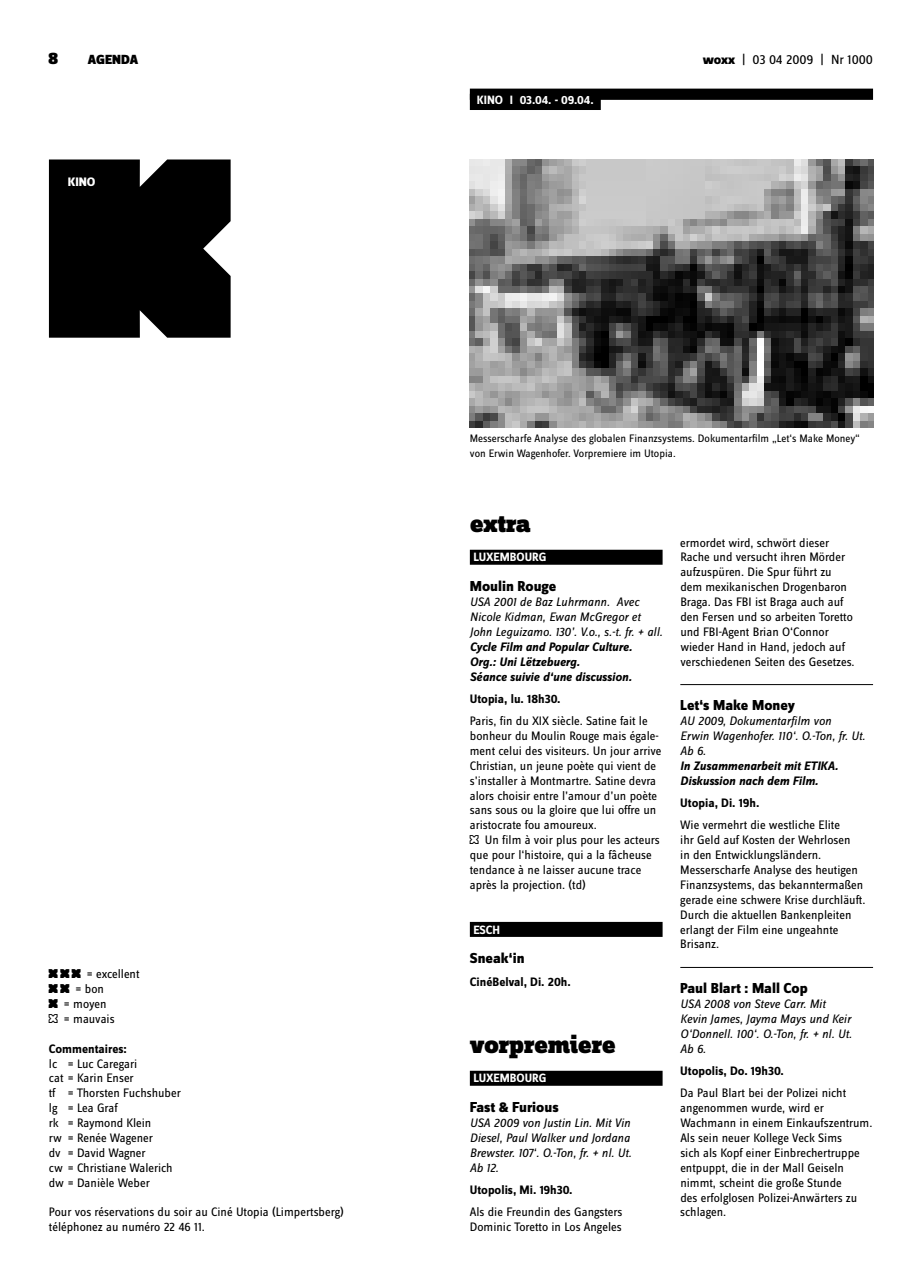
<style>
.page{position:relative;width:922px;height:1276px;background:#fff}
.page>*{position:absolute;margin:0;border:0;box-sizing:border-box;transform-origin:0 0}
.t1{font:32.5px "woxx";color:#000}
.t2{font:900 26.25px "Zine Slab Dis";letter-spacing:-.01em;color:#000}
.t3{font:800 15px "Zine Sans Dis";color:#000}
.t4{font:13.75px "Zine Sans Dis";color:#000}
.t5{font:900 13.75px "Zine Sans Dis";color:#000}
.t6{font:12.75px/14.9px "Zine Sans Dis";color:#000}
.t7{font:italic 12.75px/14.9px "Zine Sans Dis";color:#000}
.t8{font:italic 700 12.75px/14.9px "Zine Sans Dis";color:#000}
.t9{font:700 12.75px "Zine Sans Dis";color:#000}
.t10{font:800 12.75px "Zine Sans Dis";color:#fff}
.t11{font:700 12.5px "Zine Sans Dis";color:#fff}
.t12{font:11.25px/14.9px "Zine Sans Dis";color:#000}
.s1{font-weight:800}
</style>
<div class="page">
<div style="left:469px;top:550px;width:193px;height:15px;background:#000"></div>
<div style="left:469px;top:922px;width:193px;height:15px;background:#000"></div>
<div style="left:469px;top:1070px;width:193px;height:15px;background:#000"></div>
<hr style="left:680px;top:684px;width:192px;height:1px;background:#000">
<hr style="left:680px;top:967px;width:192px;height:1px;background:#000">
<div style="left:49px;top:159px;width:181px;height:179px;background:#000"></div>
<div style="left:469px;top:89px;width:403px;height:11px;background:#000"></div>
<div style="left:469px;top:94px;width:131px;height:16px;background:#000"></div>
<img style="left:469px;top:159px;width:403px;height:268px">
<p class="t5" style="left:88px;top:53px;width:52px">AGENDA</p>
<p class="t4" style="left:702px;top:53px;width:172px"><span class="s1">woxx</span> | 03 04 2009 | Nr 1000</p>
<p class="t10" style="left:68px;top:175px;width:29px">KINO</p>
<h1 class="t1" style="left:49px;top:951px;width:40px">XXX</h1>
<p class="t6" style="left:87px;top:967px;width:54px">= excellent</p>
<h1 class="t1" style="left:49px;top:966px;width:29px">XX</h1>
<p class="t6" style="left:75px;top:982px;width:30px">= bon</p>
<h1 class="t1" style="left:49px;top:980px;width:18px">X</h1>
<p class="t6" style="left:64px;top:997px;width:44px">= moyen</p>
<h1 class="t1" style="left:49px;top:995px;width:18px">0</h1>
<p class="t6" style="left:64px;top:1012px;width:52px">= mauvais</p>
<p class="t9" style="left:49px;top:1041px;width:79px">Commentaires:</p>
<p class="t6" style="left:49px;top:1056px;width:134px">lc = Luc Caregari<br>cat = Karin Enser<br>tf = Thorsten Fuchshuber lg = Lea Graf<br>rk = Raymond Klein<br>rw = Renée Wagener<br>dv = David Wagner<br>cw = Christiane Walerich dw = Danièle Weber</p>
<p class="t6" style="left:49px;top:1205px;width:296px">Pour vos réservations du soir au Ciné Utopia (Limpertsberg) téléphonez au numéro 22 46 11.</p>
<p class="t11" style="left:477px;top:93px;width:118px">KINO I 03.04. - 09.04.</p>
<p class="t12" style="left:469px;top:431px;width:391px">Messerscharfe Analyse des globalen Finanzsystems. Dokumentarfilm „Let‘s Make Money“ von Erwin Wagenhofer. Vorpremiere im Utopia.</p>
<h2 class="t2" style="left:469px;top:509px;width:62px">extra</h2>
<p class="t11" style="left:473px;top:551px;width:74px">Luxembourg</p>
<p class="t3" style="left:469px;top:578px;width:88px">Moulin Rouge</p>
<p class="t7" style="left:469px;top:594px;width:194px">USA 2001 de Baz Luhrmann. Avec<br>Nicole Kidman, Ewan McGregor et<br>John Leguizamo. 130’. V.o., s.-t. fr. + all.</p>
<p class="t8" style="left:469px;top:639px;width:164px">Cycle Film and Popular Culture.<br>Org.: Uni Lëtzebuerg.<br>Séance suivie d‘une discussion.</p>
<p class="t9" style="left:469px;top:692px;width:92px">Utopia, lu. 18h30.</p>
<p class="t6" style="left:469px;top:714px;width:193px">Paris, fin du XIX siècle. Satine fait le bonheur du Moulin Rouge mais égale&shy;ment celui des visiteurs. Un jour arrive Christian, un jeune poète qui vient de s’installer à Montmartre. Satine devra alors choisir entre l’amour d’un poète sans sous ou la gloire que lui offre un aristocrate fou amoureux.</p>
<h1 class="t1" style="left:469px;top:817px;width:18px">0</h1>
<p class="t6" style="left:469px;top:833px;width:191px;text-indent:15px">Un film à voir plus pour les acteurs que pour l‘histoire, qui a la fâcheuse tendance à ne laisser aucune trace après la projection. (td)</p>
<p class="t11" style="left:473px;top:923px;width:28px">Esch</p>
<p class="t3" style="left:469px;top:950px;width:56px">Sneak‘in</p>
<p class="t9" style="left:469px;top:974px;width:102px">CinéBelval, Di. 20h.</p>
<h2 class="t2" style="left:469px;top:1030px;width:148px">vorpremiere</h2>
<p class="t11" style="left:473px;top:1071px;width:74px">Luxembourg</p>
<p class="t3" style="left:469px;top:1099px;width:90px">Fast &amp; Furious</p>
<p class="t7" style="left:469px;top:1115px;width:163px">USA 2009 von Justin Lin. Mit Vin<br>Diesel, Paul Walker und Jordana<br>Brewster. 107‘. O.-Ton, fr. + nl. Ut.<br>Ab 12.</p>
<p class="t9" style="left:469px;top:1183px;width:104px">Utopolis, Mi. 19h30.</p>
<p class="t6" style="left:469px;top:1205px;width:154px">Als die Freundin des Gangsters<br>Dominic Toretto in Los Angeles</p>
<p class="t6" style="left:680px;top:535px;width:176px">ermordet wird, schwört dieser<br>Rache und versucht ihren Mörder aufzuspüren. Die Spur führt zu dem mexikanischen Drogenbaron<br>Braga. Das FBI ist Braga auch auf den Fersen und so arbeiten Toretto und FBI-Agent Brian O‘Connor wieder Hand in Hand, jedoch auf verschiedenen Seiten des Gesetzes.</p>
<p class="t3" style="left:680px;top:697px;width:116px">Let‘s Make Money</p>
<p class="t7" style="left:680px;top:713px;width:186px">AU 2009, Dokumentarfilm von<br>Erwin Wagenhofer. 110‘. O.-Ton, fr. Ut.<br>Ab 6.</p>
<p class="t8" style="left:680px;top:758px;width:159px">In Zusammenarbeit mit ETIKA.<br>Diskussion nach dem Film.</p>
<p class="t9" style="left:680px;top:796px;width:81px">Utopia, Di. 19h.</p>
<p class="t6" style="left:680px;top:818px;width:186px">Wie vermehrt die westliche Elite<br>ihr Geld auf Kosten der Wehrlosen<br>in den Entwicklungsländern.<br>Messerscharfe Analyse des heutigen<br>Finanzsystems, das bekanntermaßen gerade eine schwere Krise durchläuft.<br>Durch die aktuellen Bankenpleiten erlangt der Film eine ungeahnte<br>Brisanz.</p>
<p class="t3" style="left:680px;top:980px;width:129px">Paul Blart : Mall Cop</p>
<p class="t7" style="left:680px;top:996px;width:173px">USA 2008 von Steve Carr. Mit<br>Kevin James, Jayma Mays und Keir<br>O‘Donnell. 100‘. O.-Ton, fr. + nl. Ut.<br>Ab 6.</p>
<p class="t9" style="left:680px;top:1064px;width:105px">Utopolis, Do. 19h30.</p>
<p class="t6" style="left:680px;top:1086px;width:194px">Da Paul Blart bei der Polizei nicht angenommen wurde, wird er<br>Wachmann in einem Einkaufszentrum.<br>Als sein neuer Kollege Veck Sims<br>sich als Kopf einer Einbrechertruppe entpuppt, die in der Mall Geiseln nimmt, scheint die große Stunde<br>des erfolglosen Polizei-Anwärters zu schlagen.</p>
</div>
